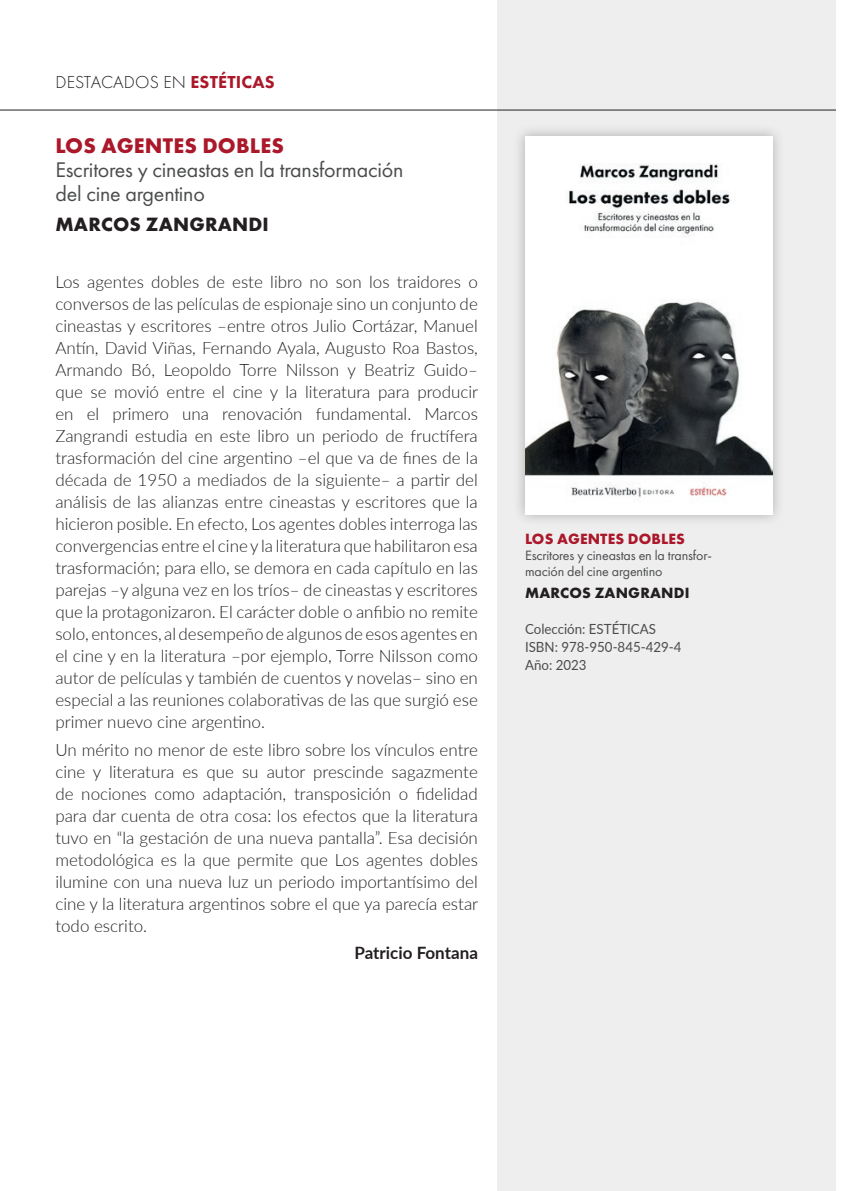
<style>
.page{position:relative;width:842px;height:1191px;background:#fff}
.page>*{position:absolute;margin:0;border:0;box-sizing:border-box;transform-origin:0 0}
.t1{font:22px/24px "Futura PT";letter-spacing:-.01em;color:#4b4c4d}
.t2{font:700 22px "Futura PT";letter-spacing:.01em;color:#ab182a}
.t3{font:700 20px "Futura PT";letter-spacing:.01em;color:#231f20}
.t4{font:300 18px "Futura PT";letter-spacing:.01em;color:#231f20}
.t5{font:300 17px/22px "Lato";color:#231f20;text-align:justify}
.t6{font:700 17px "Lato";color:#231f20}
.t7{font:700 15.4px "Futura PT";letter-spacing:.01em;color:#ab182a}
.t8{font:700 15.4px "Futura PT";letter-spacing:.01em;color:#231f20}
.t9{font:14px/16px "Futura PT";letter-spacing:-.01em;color:#4b4c4d}
.t10{font:14px/18px "Lato";color:#4b4c4d;scale:.95 1}
.s1{font-weight:800;color:#ab182a}
</style>
<div class="page">
<div style="left:497px;top:0;width:345px;height:1191px;background:#eeeeef"></div>
<hr style="left:0;top:110px;width:842px;height:1px;background:#231f20">
<div style="left:513px;top:124px;width:271px;height:403px;background:#231f20;opacity:.3"></div>
<img style="left:525px;top:136px;width:247px;height:379px">
<div style="left:836px;top:0;width:6px;height:1191px;background:#fff"></div>
<p class="t4" style="left:55px;top:72px;width:221px">DESTACADOS EN <span class="s1">ESTÉTICAS</span></p>
<p class="t2" style="left:55px;top:131px;width:230px">LOS AGENTES DOBLES</p>
<p class="t1" style="left:55px;top:157px;width:350px">Escritores y cineastas en la transformación del cine argentino</p>
<p class="t3" style="left:55px;top:211px;width:215px">MARCOS ZANGRANDI</p>
<p class="t5" style="left:55px;top:270px;width:424px">Los agentes dobles de este libro no son los traidores o conversos de las películas de espionaje sino un conjunto de cineastas y escritores –entre otros Julio Cortázar, Manuel Antín, David Viñas, Fernando Ayala, Augusto Roa Bastos, Armando Bó, Leopoldo Torre Nilsson y Beatriz Guido– que se movió entre el cine y la literatura para producir en el primero una renovación fundamental. Marcos Zangrandi estudia en este libro un periodo de fructífera trasformación del cine argentino –el que va de fines de la década de 1950 a mediados de la siguiente– a partir del análisis de las alianzas entre cineastas y escritores que la hicieron posible. En efecto, Los agentes dobles interroga las convergencias entre el cine y la literatura que habilitaron esa trasformación; para ello, se demora en cada capítulo en las parejas –y alguna vez en los tríos– de cineastas y escritores que la protagonizaron. El carácter doble o anfibio no remite solo, entonces, al desempeño de algunos de esos agentes en el cine y en la literatura –por ejemplo, Torre Nilsson como autor de películas y también de cuentos y novelas– sino en especial a las reuniones colaborativas de las que surgió ese primer nuevo cine argentino.</p>
<p class="t5" style="left:55px;top:738px;width:424px">Un mérito no menor de este libro sobre los vínculos entre cine y literatura es que su autor prescinde sagazmente de nociones como adaptación, transposición o fidelidad para dar cuenta de otra cosa: los efectos que la literatura tuvo en “la gestación de una nueva pantalla”. Esa decisión metodológica es la que permite que Los agentes dobles ilumine con una nueva luz un periodo importantísimo del cine y la literatura argentinos sobre el que ya parecía estar todo escrito.</p>
<p class="t6" style="left:355px;top:940px;width:125px">Patricio Fontana</p>
<p class="t7" style="left:525px;top:528px;width:161px">LOS AGENTES DOBLES</p>
<p class="t9" style="left:525px;top:547px;width:188px">Escritores y cineastas en la transfor&shy;mación del cine argentino</p>
<p class="t8" style="left:525px;top:582px;width:166px">MARCOS ZANGRANDI</p>
<p class="t10" style="left:525px;top:619px;width:166px">Colección: ESTÉTICAS<br>ISBN: 978-950-845-429-4<br>Año: 2023</p>
</div>
